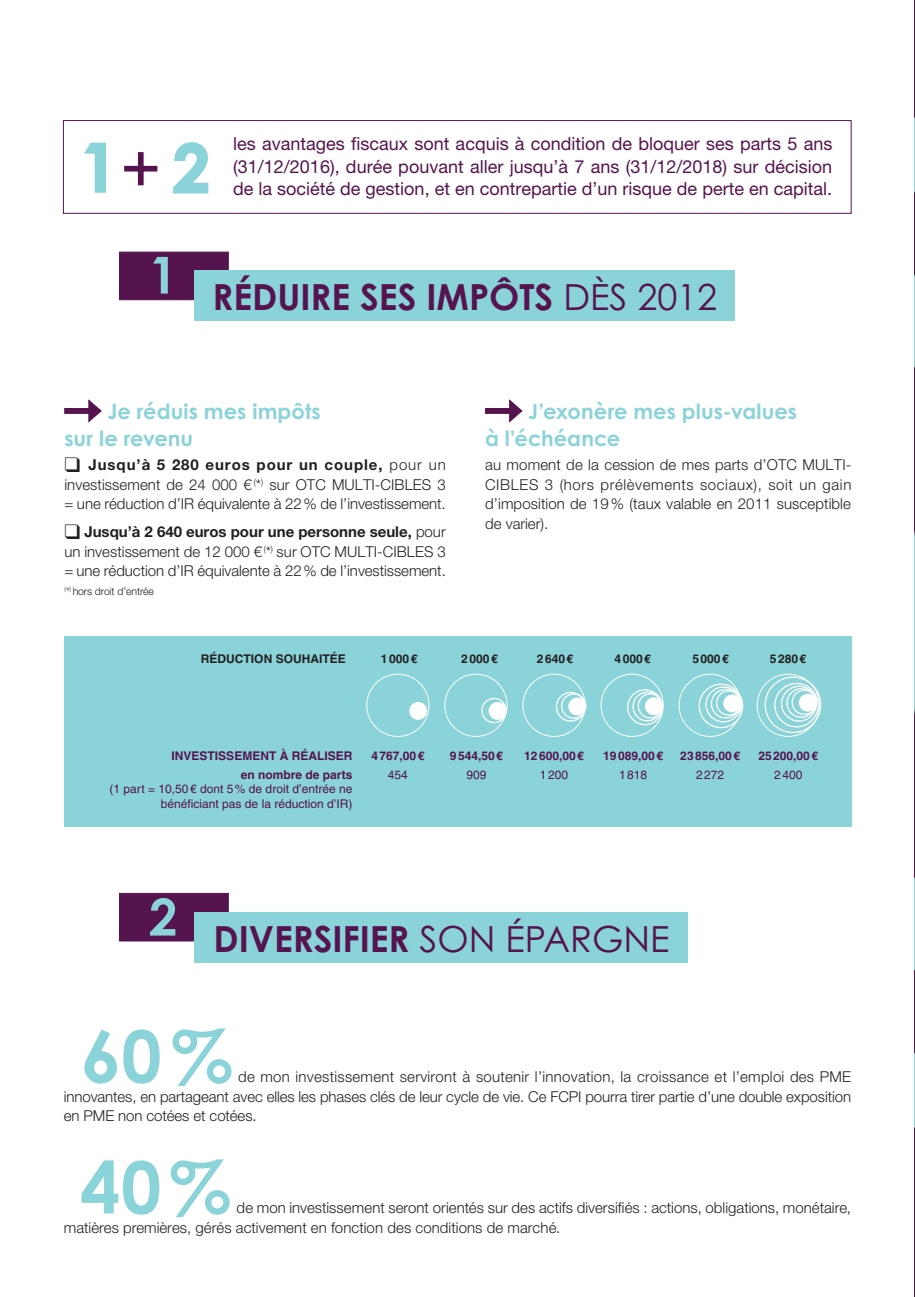
<style>
.page{position:relative;width:915px;height:1297px;background:#fff}
.page>*{position:absolute;margin:0;border:0;box-sizing:border-box;transform-origin:0 0}
.t1{font:700 72px "Century Gothic Std";color:#8ad3d8}
.t2{font:700 66.45px "Century Gothic Std";color:#8ad3d8}
.t3{font:700 36px "Century Gothic Std";color:#56144e}
.t4{font:700 21px/27px "Century Gothic Std";color:#8ad3d8}
.t5{font:18px/22.5px "Helvetica Neue LT";color:#56144e;text-align:justify}
.t6{font:300 15px/19.5px "Helvetica Neue LT";color:#231f20;text-align:justify}
.t7{font:700 12px/19px "Helvetica LT";color:#56144e;text-align:right}
.t8{font:12px/14.4px "Helvetica LT";color:#56144e;text-align:right}
.t9{font:700 12px "Helvetica LT";color:#231f20}
.t10{font:300 10.5px "Helvetica Neue LT";letter-spacing:-.01em;color:#231f20}
.s1{font-family:"Helvetica Neue LT";font-weight:300;font-size:61.05px;color:#56144e}
.s2{font-weight:400}
.s3{font-weight:700}
</style>
<div class="page">
<svg style="left:914px;top:0;width:1px;height:1297px"></svg>
<div style="left:64px;top:636px;width:786px;height:191px;background:#8ad3d8"></div>
<div style="left:481px;top:698px;width:25px;height:25px;border:1px solid #fff;border-radius:50%"></div>
<div style="left:561px;top:693px;width:25px;height:26px;border:1px solid #fff;border-radius:50%"></div>
<div style="left:637px;top:693px;width:26px;height:25px;border:1px solid #fff;border-radius:50%"></div>
<div style="left:715px;top:690px;width:26px;height:26px;border:1px solid #fff;border-radius:50%"></div>
<div style="left:791px;top:689px;width:25px;height:26px;border:1px solid #fff;border-radius:50%"></div>
<div style="left:444px;top:674px;width:63px;height:63px;border:1px solid #fff;border-radius:50%"></div>
<div style="left:555px;top:692px;width:30px;height:30px;border:1px solid #fff;border-radius:50%"></div>
<div style="left:632px;top:692px;width:30px;height:29px;border:1px solid #fff;border-radius:50%"></div>
<div style="left:710px;top:689px;width:30px;height:30px;border:1px solid #fff;border-radius:50%"></div>
<div style="left:786px;top:688px;width:29px;height:30px;border:1px solid #fff;border-radius:50%"></div>
<div style="left:522px;top:674px;width:63px;height:63px;border:1px solid #fff;border-radius:50%"></div>
<div style="left:626px;top:689px;width:37px;height:36px;border:1px solid #fff;border-radius:50%"></div>
<div style="left:705px;top:686px;width:36px;height:36px;border:1px solid #fff;border-radius:50%"></div>
<div style="left:780px;top:686px;width:36px;height:36px;border:1px solid #fff;border-radius:50%"></div>
<div style="left:600px;top:674px;width:63px;height:63px;border:1px solid #fff;border-radius:50%"></div>
<div style="left:678px;top:674px;width:63px;height:63px;border:1px solid #fff;border-radius:50%"></div>
<div style="left:698px;top:684px;width:45px;height:44px;border:1px solid #fff;border-radius:50%"></div>
<div style="left:774px;top:683px;width:44px;height:44px;border:1px solid #fff;border-radius:50%"></div>
<div style="left:764px;top:676px;width:57px;height:57px;border:1px solid #fff;border-radius:50%"></div>
<div style="left:756px;top:674px;width:63px;height:63px;border:1px solid #fff;border-radius:50%"></div>
<div style="left:409px;top:702px;width:18px;height:18px;background:#fff;border-radius:50%"></div>
<div style="left:488px;top:702px;width:18px;height:18px;background:#fff;border-radius:50%"></div>
<div style="left:568px;top:697px;width:18px;height:18px;background:#fff;border-radius:50%"></div>
<div style="left:644px;top:697px;width:18px;height:18px;background:#fff;border-radius:50%"></div>
<div style="left:723px;top:694px;width:18px;height:18px;background:#fff;border-radius:50%"></div>
<div style="left:798px;top:694px;width:18px;height:18px;background:#fff;border-radius:50%"></div>
<div style="left:366px;top:674px;width:63px;height:63px;border:1px solid #fff;border-radius:50%"></div>
<svg style="left:64px;top:408px;width:24px;height:6px"></svg>
<svg style="left:88px;top:399px;width:14px;height:24px"></svg>
<svg style="left:84px;top:142px;width:23px;height:51px"></svg>
<svg style="left:173px;top:142px;width:36px;height:52px"></svg>
<svg style="left:124px;top:152px;width:34px;height:34px"></svg>
<svg style="left:485px;top:408px;width:23px;height:6px"></svg>
<svg style="left:508px;top:399px;width:15px;height:24px"></svg>
<div style="left:119px;top:252px;width:109px;height:48px;background:#56144e;border:1px solid #56144e"></div>
<div style="left:194px;top:270px;width:540px;height:51px;background:#8ad3d8"></div>
<div style="left:119px;top:893px;width:109px;height:48px;background:#56144e"></div>
<div style="left:194px;top:912px;width:494px;height:50px;background:#8ad3d8"></div>
<h2 class="t2" style="left:80px;top:126px;width:131px">1<span class="s1">+</span>2</h2>
<p class="t5" style="left:233px;top:132px;width:600px">les avantages fiscaux sont acquis à condition de bloquer ses parts 5 ans (31/12/2016), durée pouvant aller jusqu’à 7 ans (31/12/2018) sur décision de la société de gestion, et en contrepartie d’un risque de perte en capital.</p>
<h3 class="t3" style="left:149px;top:275px;width:569px"><sup>1</sup> RÉDUIRE SES IMPÔTS <span class="s2">DÈS 2012</span></h3>
<h3 class="t4" style="left:64px;top:398px;width:258px;text-indent:43px">Je réduis mes impôts sur le revenu</h3>
<p class="t6" style="left:64px;top:455px;width:383px">❑ <span class="s3">Jusqu’à 5 280 euros pour un couple,</span> pour un investissement de 24 000 € <sup>(</sup>*<sup>)</sup> sur OTC MULTI-CIBLES 3 = une réduction d’IR équivalente à 22% de l’investissement.</p>
<p class="t6" style="left:64px;top:522px;width:383px">❑ <span class="s3">Jusqu’à 2 640 euros pour une personne seule,</span> pour un investissement de 12 000 € <sup>(</sup>*<sup>)</sup> sur OTC MULTI-CIBLES 3 = une réduction d’IR équivalente à 22% de l’investissement.</p>
<p class="t10" style="left:65px;top:584px;width:91px"><sup>(</sup>*<sup>)</sup> hors droit d’entrée</p>
<h3 class="t4" style="left:485px;top:398px;width:313px;text-indent:43px">J’exonère mes plus-values à l’échéance</h3>
<p class="t6" style="left:485px;top:455px;width:367px">au moment de la cession de mes parts d’OTC MULTI-CIBLES 3 (hors prélèvements sociaux), soit un gain d’imposition de 19% (taux valable en 2011 susceptible de varier).</p>
<p class="t9" style="left:201px;top:651px;width:146px">RÉDUCTION SOUHAITÉE</p>
<p class="t9" style="left:381px;top:651px;width:38px">1000€</p>
<p class="t9" style="left:461px;top:651px;width:38px">2000€</p>
<p class="t9" style="left:536px;top:651px;width:38px">2640€</p>
<p class="t9" style="left:614px;top:651px;width:38px">4000€</p>
<p class="t9" style="left:692px;top:651px;width:38px">5000€</p>
<p class="t9" style="left:769px;top:651px;width:38px">5280€</p>
<p class="t7" style="left:171px;top:746px;width:182px">INVESTISSEMENT À RÉALISER en nombre de parts</p>
<p class="t8" style="left:110px;top:782px;width:244px">(1 part = 10,50€ dont 5% de droit d’entrée ne bénéficiant pas de la réduction d’IR)</p>
<p class="t7" style="left:371px;top:746px;width:55px">4767,00€</p>
<p class="t8" style="left:388px;top:767px;width:22px">454</p>
<p class="t7" style="left:449px;top:746px;width:55px">9544,50€</p>
<p class="t8" style="left:466px;top:767px;width:22px">909</p>
<p class="t7" style="left:524px;top:746px;width:61px">12600,00€</p>
<p class="t8" style="left:539px;top:767px;width:30px">1200</p>
<p class="t7" style="left:603px;top:746px;width:61px">19089,00€</p>
<p class="t8" style="left:619px;top:767px;width:30px">1818</p>
<p class="t7" style="left:680px;top:746px;width:61px">23856,00€</p>
<p class="t8" style="left:695px;top:767px;width:30px">2272</p>
<p class="t7" style="left:758px;top:746px;width:61px">25200,00€</p>
<p class="t8" style="left:773px;top:767px;width:30px">2400</p>
<h3 class="t3" style="left:149px;top:916px;width:522px"><sup>2</sup> DIVERSIFIER <span class="s2">SON ÉPARGNE</span></h3>
<h1 class="t1" style="left:81px;top:1011px;width:153px">60%</h1>
<p class="t6" style="left:64px;top:1067px;width:788px;text-indent:174px">de mon investissement serviront à soutenir l’innovation, la croissance et l’emploi des PME innovantes, en partageant avec elles les phases clés de leur cycle de vie. Ce FCPI pourra tirer partie d’une double exposition en PME non cotées et cotées.</p>
<h1 class="t1" style="left:80px;top:1142px;width:152px">40%</h1>
<p class="t6" style="left:64px;top:1198px;width:788px;text-indent:173px">de mon investissement seront orientés sur des actifs diversifiés : actions, obligations, monétaire, matières premières, gérés activement en fonction des conditions de marché.</p>
</div>
